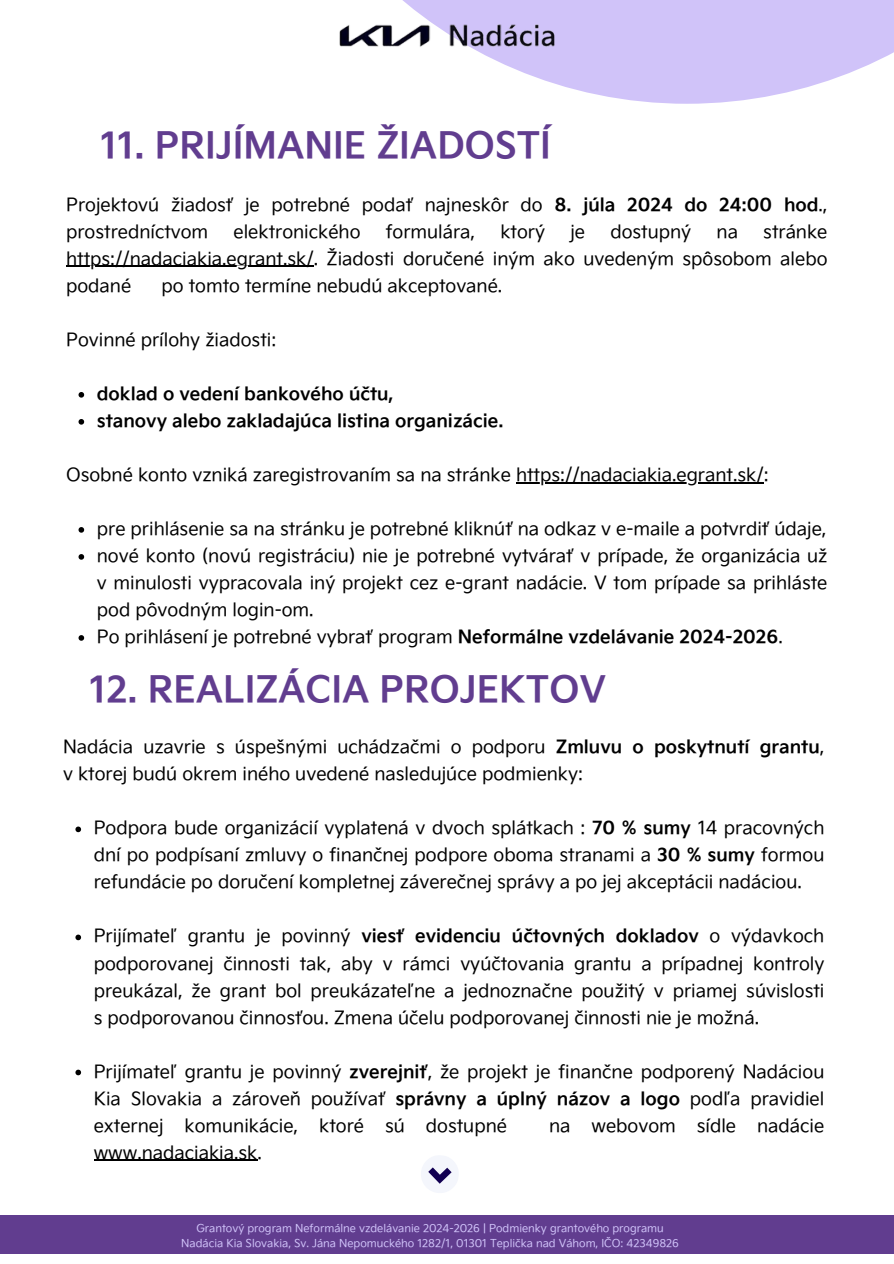
<style>
.page{position:relative;width:894px;height:1264px;background:#fff}
.page>*{position:absolute;margin:0;border:0;box-sizing:border-box;transform-origin:0 0}
.t1{font:36px "Kia Signature OTF Bold";color:#613d8f}
.t2{font:18px/27px "Kia Signature OTF Regular";color:#000;text-align:justify}
.t3{font:18px/27px "Kia Signature OTF Bold";color:#000}
.t4{font:10.8px "Kia Signature OTF Regular";color:#d0c3f9}
.s1{font-family:"Kia Signature OTF Bold"}
</style>
<div class="page">
<div style="left:0;top:1215px;width:893px;height:38px;background:#613d8f"></div>
<svg style="left:402px;top:0;width:491px;height:104px;fill:#d0c3f9"></svg>
<img style="left:339px;top:16px;width:224px;height:37px">
<hr style="left:66px;top:266px;width:247px;height:1px;background:#000">
<svg style="left:78px;top:392px;width:6px;height:5px"></svg>
<svg style="left:78px;top:419px;width:6px;height:5px"></svg>
<hr style="left:516px;top:482px;width:247px;height:1px;background:#000">
<svg style="left:78px;top:527px;width:6px;height:5px"></svg>
<svg style="left:78px;top:554px;width:6px;height:5px"></svg>
<svg style="left:78px;top:635px;width:6px;height:5px"></svg>
<svg style="left:75px;top:826px;width:6px;height:6px"></svg>
<svg style="left:75px;top:934px;width:6px;height:6px"></svg>
<svg style="left:75px;top:1069px;width:6px;height:6px"></svg>
<hr style="left:94px;top:1159px;width:163px;height:1px;background:#000">
<svg style="left:421px;top:1156px;width:37px;height:37px"></svg>
<h2 class="t1" style="left:100px;top:125px;width:452px">11. PRIJÍMANIE ŽIADOSTÍ</h2>
<p class="t2" style="left:66px;top:192px;width:762px">Projektovú žiadosť je potrebné podať najneskôr do <span class="s1">8. júla 2024 do 24:00 hod</span>., prostredníctvom</p>
<p class="t2" style="left:233px;top:219px;width:128px">elektronického</p>
<p class="t2" style="left:385px;top:219px;width:91px">formulára,</p>
<p class="t2" style="left:500px;top:219px;width:46px">ktorý</p>
<p class="t2" style="left:570px;top:219px;width:16px">je</p>
<p class="t2" style="left:610px;top:219px;width:82px">dostupný</p>
<p class="t2" style="left:716px;top:219px;width:23px">na</p>
<p class="t2" style="left:763px;top:219px;width:66px">stránke</p>
<p class="t2" style="left:66px;top:246px;width:762px">https://nadaciakia.egrant.sk/. Žiadosti doručené iným ako uvedeným spôsobom alebo podané</p>
<p class="t2" style="left:161px;top:273px;width:342px">po tomto termíne nebudú akceptované.</p>
<p class="t2" style="left:66px;top:327px;width:211px">Povinné prílohy žiadosti:</p>
<p class="t3" style="left:97px;top:381px;width:408px">doklad o vedení bankového účtu,<br>stanovy alebo zakladajúca listina organizácie.</p>
<p class="t2" style="left:66px;top:462px;width:703px">Osobné konto vzniká zaregistrovaním sa na stránke https://nadaciakia.egrant.sk/:</p>
<h2 class="t2" style="left:97px;top:516px;width:731px">pre prihlásenie sa na stránku je potrebné kliknúť na odkaz v e-maile a potvrdiť údaje,</h2>
<p class="t2" style="left:97px;top:543px;width:732px">nové konto (novú registráciu) nie je potrebné vytvárať v prípade, že organizácia už v minulosti vypracovala iný projekt cez e-grant nadácie. V tom prípade sa prihláste pod pôvodným login-om.</p>
<p class="t2" style="left:97px;top:624px;width:687px">Po prihlásení je potrebné vybrať program <span class="s1">Neformálne vzdelávanie 2024-2026</span>.</p>
<p class="t1" style="left:89px;top:670px;width:518px">12. REALIZÁCIA PROJEKTOV</p>
<h1 class="t2" style="left:63px;top:734px;width:762px">Nadácia uzavrie s úspešnými uchádzačmi o podporu <span class="s1">Zmluvu o poskytnutí grantu</span>, v ktorej budú okrem iného uvedené nasledujúce podmienky:</h1>
<h2 class="t2" style="left:94px;top:815px;width:732px">Podpora bude organizácií vyplatená v dvoch splátkach : <span class="s1">70 % sumy</span> 14 pracovných dní po podpísaní zmluvy o finančnej podpore oboma stranami a <span class="s1">30 % sumy</span> formou refundácie po doručení kompletnej záverečnej správy a po jej akceptácii nadáciou.</h2>
<p class="t2" style="left:94px;top:923px;width:732px">Prijímateľ grantu je povinný <span class="s1">viesť evidenciu účtovných dokladov</span> o výdavkoch podporovanej činnosti tak, aby v rámci vyúčtovania grantu a prípadnej kontroly preukázal, že grant bol preukázateľne a jednoznačne použitý v priamej súvislosti s podporovanou činnosťou. Zmena účelu podporovanej činnosti nie je možná.</p>
<p class="t2" style="left:94px;top:1058px;width:732px">Prijímateľ grantu je povinný <span class="s1">zverejniť</span>, že projekt je finančne podporený Nadáciou Kia Slovakia a zároveň používať <span class="s1">správny a úplný názov a logo</span> podľa pravidiel externej komunikácie, ktoré sú dostupné</p>
<p class="t2" style="left:549px;top:1112px;width:277px">na webovom sídle nadácie</p>
<p class="t2" style="left:94px;top:1139px;width:169px">www.nadaciakia.sk.</p>
<p class="t4" style="left:196px;top:1222px;width:469px">Grantový program Neformálne vzdelávanie 2024-2026 | Podmienky grantového programu</p>
<h1 class="t4" style="left:181px;top:1237px;width:499px">Nadácia Kia Slovakia, Sv. Jána Nepomuckého 1282/1, 01301 Teplička nad Váhom, IČO: 42349826</h1>
</div>
